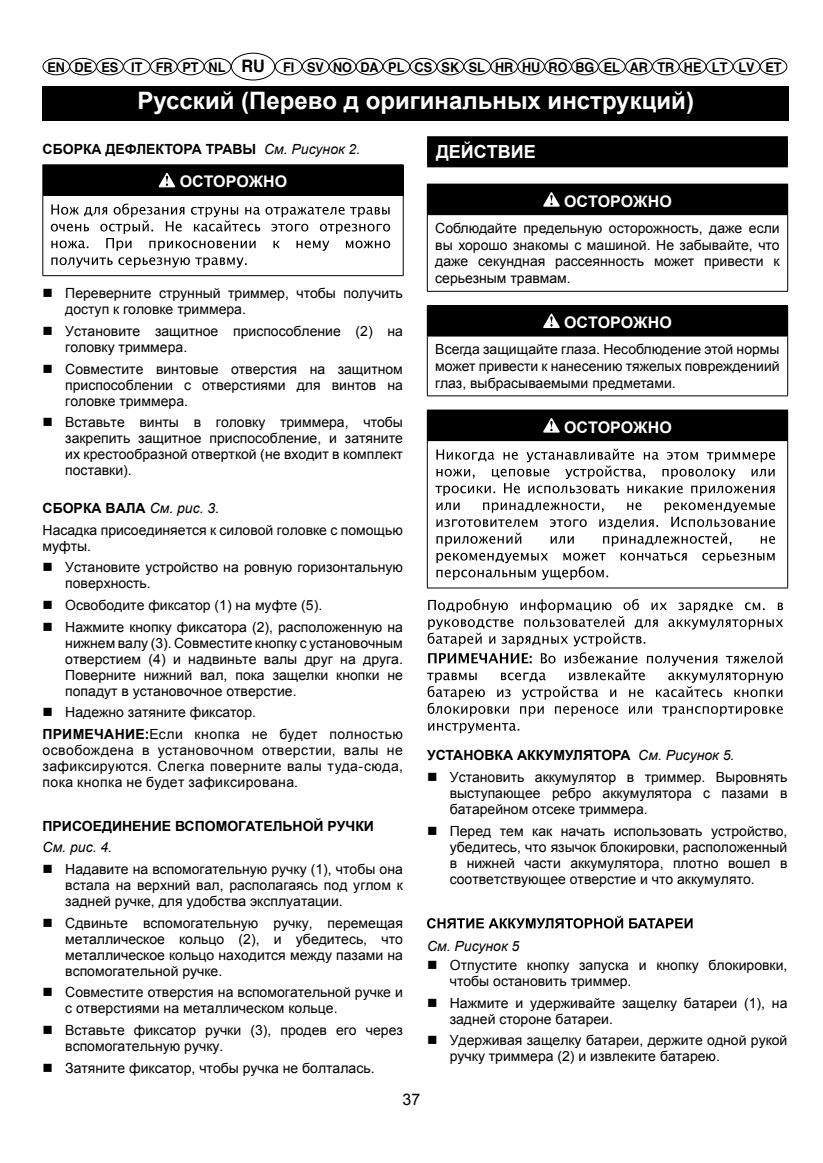
<style>
.page{position:relative;width:823px;height:1163px;background:#fff}
.page>*{position:absolute;margin:0;border:0;box-sizing:border-box;transform-origin:0 0}
.t1{font:700 24px "Arial";color:#fff}
.t2{font:700 18px "Arial";color:#fff}
.t3{font:700 16px "Arial";color:#fff}
.t4{font:16px "Arial";color:#000}
.t5{font:14px/16px "Arial";color:#000}
.t6{font:700 14px "Arial";color:#000}
.t7{font:italic 14px "Arial";color:#000}
.t8{font:700 13.4px "Helvetica";color:#000;scale:.94 1}
.s1{font-size:17.2px}
.s2{font-weight:400;font-style:italic}
.s3{font-weight:700}
.s4{font-style:italic}
</style>
<div class="page">
<div style="left:43px;top:86px;width:745px;height:35px;background:#000"></div>
<div style="left:231px;top:53px;width:44px;height:27px;border:1px solid #000;border-radius:50%"></div>
<div style="left:43px;top:58px;width:27px;height:17px;border:1px solid #000;border-radius:50%"></div>
<div style="left:69px;top:58px;width:28px;height:17px;border:1px solid #000;border-radius:50%"></div>
<div style="left:96px;top:58px;width:27px;height:17px;border:1px solid #000;border-radius:50%"></div>
<div style="left:123px;top:58px;width:27px;height:17px;border:1px solid #000;border-radius:50%"></div>
<div style="left:150px;top:58px;width:27px;height:17px;border:1px solid #000;border-radius:50%"></div>
<div style="left:177px;top:58px;width:27px;height:17px;border:1px solid #000;border-radius:50%"></div>
<div style="left:204px;top:58px;width:27px;height:17px;border:1px solid #000;border-radius:50%"></div>
<div style="left:275px;top:58px;width:27px;height:17px;border:1px solid #000;border-radius:50%"></div>
<div style="left:302px;top:58px;width:27px;height:17px;border:1px solid #000;border-radius:50%"></div>
<div style="left:329px;top:58px;width:27px;height:17px;border:1px solid #000;border-radius:50%"></div>
<div style="left:355px;top:58px;width:28px;height:17px;border:1px solid #000;border-radius:50%"></div>
<div style="left:382px;top:58px;width:28px;height:17px;border:1px solid #000;border-radius:50%"></div>
<div style="left:409px;top:58px;width:28px;height:17px;border:1px solid #000;border-radius:50%"></div>
<div style="left:436px;top:58px;width:28px;height:17px;border:1px solid #000;border-radius:50%"></div>
<div style="left:463px;top:58px;width:27px;height:17px;border:1px solid #000;border-radius:50%"></div>
<div style="left:490px;top:58px;width:27px;height:17px;border:1px solid #000;border-radius:50%"></div>
<div style="left:517px;top:58px;width:27px;height:17px;border:1px solid #000;border-radius:50%"></div>
<div style="left:544px;top:58px;width:27px;height:17px;border:1px solid #000;border-radius:50%"></div>
<div style="left:571px;top:58px;width:27px;height:17px;border:1px solid #000;border-radius:50%"></div>
<div style="left:598px;top:58px;width:27px;height:17px;border:1px solid #000;border-radius:50%"></div>
<div style="left:624px;top:58px;width:28px;height:17px;border:1px solid #000;border-radius:50%"></div>
<div style="left:651px;top:58px;width:28px;height:17px;border:1px solid #000;border-radius:50%"></div>
<div style="left:678px;top:58px;width:28px;height:17px;border:1px solid #000;border-radius:50%"></div>
<div style="left:705px;top:58px;width:28px;height:17px;border:1px solid #000;border-radius:50%"></div>
<div style="left:732px;top:58px;width:27px;height:17px;border:1px solid #000;border-radius:50%"></div>
<div style="left:759px;top:58px;width:27px;height:17px;border:1px solid #000;border-radius:50%"></div>
<div style="left:43px;top:165px;width:360px;height:30px;background:#000"></div>
<hr style="left:43px;top:164px;width:360px;height:1px;background:#000">
<hr style="left:42px;top:165px;width:1px;height:30px;background:#000">
<hr style="left:43px;top:195px;width:360px;height:1px;background:#000">
<hr style="left:42px;top:195px;width:1px;height:80px;background:#000">
<hr style="left:402px;top:195px;width:1px;height:80px;background:#000">
<hr style="left:43px;top:275px;width:360px;height:1px;background:#000">
<svg style="left:159px;top:173px;width:16px;height:14px"></svg>
<svg style="left:51px;top:203px;width:339px;height:48px"></svg>
<svg style="left:51px;top:257px;width:195px;height:10px"></svg>
<div style="left:428px;top:137px;width:358px;height:29px;background:#000"></div>
<hr style="left:427px;top:136px;width:360px;height:2px;background:#000">
<hr style="left:427px;top:138px;width:2px;height:27px;background:#000">
<hr style="left:785px;top:138px;width:2px;height:27px;background:#000">
<hr style="left:427px;top:165px;width:360px;height:2px;background:#000">
<div style="left:427px;top:184px;width:360px;height:31px;background:#000"></div>
<hr style="left:426px;top:184px;width:1px;height:30px;background:#000">
<hr style="left:426px;top:215px;width:1px;height:76px;background:#000">
<hr style="left:786px;top:215px;width:1px;height:76px;background:#000">
<hr style="left:427px;top:291px;width:360px;height:1px;background:#000">
<svg style="left:543px;top:192px;width:16px;height:15px"></svg>
<div style="left:427px;top:305px;width:360px;height:31px;background:#000"></div>
<hr style="left:426px;top:306px;width:1px;height:30px;background:#000">
<hr style="left:426px;top:336px;width:1px;height:59px;background:#000">
<hr style="left:786px;top:336px;width:1px;height:59px;background:#000">
<hr style="left:427px;top:395px;width:360px;height:1px;background:#000">
<svg style="left:543px;top:313px;width:16px;height:15px"></svg>
<div style="left:427px;top:410px;width:360px;height:30px;background:#000"></div>
<hr style="left:427px;top:409px;width:360px;height:1px;background:#000">
<hr style="left:426px;top:410px;width:1px;height:30px;background:#000">
<hr style="left:427px;top:440px;width:360px;height:1px;background:#000">
<hr style="left:426px;top:441px;width:1px;height:146px;background:#000">
<hr style="left:786px;top:441px;width:1px;height:146px;background:#000">
<hr style="left:427px;top:587px;width:360px;height:1px;background:#000">
<svg style="left:543px;top:418px;width:16px;height:14px"></svg>
<svg style="left:435px;top:448px;width:339px;height:48px"></svg>
<svg style="left:436px;top:502px;width:338px;height:44px"></svg>
<svg style="left:436px;top:552px;width:338px;height:28px"></svg>
<svg style="left:427px;top:599px;width:355px;height:47px"></svg>
<svg style="left:427px;top:652px;width:355px;height:64px"></svg>
<svg style="left:428px;top:723px;width:91px;height:10px"></svg>
<svg style="left:427px;top:915px;width:265px;height:13px"></svg>
<p class="t8" style="left:47px;top:59px;width:782px">EN DE ES IT FR PT NL <span class="s1">RU</span> FI SV NO DA PL CS SK SL HR HU RO BG EL AR TR HE LT LV ET</p>
<h1 class="t1" style="left:137px;top:85px;width:557px">Русский (Перево д оригинальных инструкций)</h1>
<p class="t6" style="left:43px;top:139px;width:319px">СБОРКА ДЕФЛЕКТОРА ТРАВЫ <span class="s2">См. Рисунок 2.</span></p>
<p class="t3" style="left:179px;top:171px;width:109px">OCTOPOЖHO</p>
<p class="t5" style="left:65px;top:285px;width:339px">Переверните струнный триммер, чтобы получить доступ к головке триммера.</p>
<p class="t5" style="left:65px;top:323px;width:339px">Установите защитное приспособление (2) на головку триммера.</p>
<p class="t5" style="left:65px;top:360px;width:339px;text-align:justify">Совместите винтовые отверстия на защитном приспособлении с отверстиями для винтов на головке триммера.</p>
<p class="t5" style="left:65px;top:414px;width:339px;text-align:justify">Вставьте винты в головку триммера, чтобы закрепить защитное приспособление, и затяните их крестообразной отверткой (не входит в комплект поставки).</p>
<p class="t5" style="left:43px;top:497px;width:362px;line-height:21.6px"><span class="s3">СБОРКА ВАЛА</span> <span class="s4">См. рис. 3.<br></span>Насадка присоединяется к силовой головке с помощью</p>
<p class="t5" style="left:65px;top:535px;width:339px;line-height:21.6px;text-indent:-23px">муфты.<br>Установите устройство на ровную горизонтальную</p>
<p class="t5" style="left:65px;top:572px;width:339px;line-height:21.6px">поверхность.<br>Освободите фиксатор (1) на муфте (5).<br>Нажмите кнопку фиксатора (2), расположенную на</p>
<p class="t5" style="left:65px;top:635px;width:339px;text-align:justify">нижнем валу (3). Совместите кнопку с установочным отверстием (4) и надвиньте валы друг на друга.<br>Поверните нижний вал, пока защелки кнопки не попадут в установочное отверстие.</p>
<p class="t5" style="left:43px;top:701px;width:362px;line-height:21.6px;text-indent:23px">Надежно затяните фиксатор.<br><span class="s3">ПРИМЕЧАНИЕ:</span>Если кнопка не будет полностью</p>
<p class="t5" style="left:43px;top:742px;width:361px;text-align:justify">освобождена в установочном отверстии, валы не зафиксируются. Слегка поверните валы туда-сюда, пока кнопка не будет зафиксирована.</p>
<p class="t6" style="left:43px;top:816px;width:333px">ПРИСОЕДИНЕНИЕ ВСПОМОГАТЕЛЬНОЙ РУЧКИ</p>
<p class="t7" style="left:43px;top:838px;width:71px">См. рис. 4.</p>
<p class="t5" style="left:65px;top:861px;width:339px;text-align:justify">Надавите на вспомогательную ручку (1), чтобы она встала на верхний вал, располагаясь под углом к задней ручке, для удобства эксплуатации.</p>
<p class="t5" style="left:65px;top:914px;width:339px;text-align:justify">Сдвиньте вспомогательную ручку, перемещая металлическое кольцо (2), и убедитесь, что металлическое кольцо находится между пазами на вспомогательной ручке.</p>
<p class="t5" style="left:65px;top:984px;width:339px">Совместите отверстия на вспомогательной ручке и с отверстиями на металлическом кольце.</p>
<p class="t5" style="left:65px;top:1022px;width:339px">Вставьте фиксатор ручки (3), продев его через вспомогательную ручку.</p>
<p class="t5" style="left:65px;top:1059px;width:310px">Затяните фиксатор, чтобы ручка не болталась.</p>
<p class="t2" style="left:436px;top:140px;width:101px">ДEЙCTBИE</p>
<p class="t3" style="left:564px;top:190px;width:109px">OCTOPOЖHO</p>
<p class="t5" style="left:435px;top:220px;width:345px;line-height:16.8px;text-align:justify">Соблюдайте предельную осторожность, даже если вы хорошо знакомы с машиной. Не забывайте, что даже секундная рассеянность может привести к серьезным травмам.</p>
<p class="t3" style="left:564px;top:312px;width:109px">OCTOPOЖHO</p>
<p class="t5" style="left:435px;top:341px;width:345px;line-height:16.8px;text-align:justify">Всегда защищайте глаза. Несоблюдение этой нормы может привести к нанесению тяжелых повреждениий глаз, выбрасываемыми предметами.</p>
<p class="t3" style="left:564px;top:416px;width:109px">OCTOPOЖHO</p>
<p class="t5" style="left:449px;top:744px;width:339px;line-height:21.6px;text-indent:-23px"><span class="s3">УСТАНОВКА АККУМУЛЯТОРА</span> <span class="s4">См. Рисунок 5.<br></span>Установить аккумулятор в триммер. Выровнять</p>
<p class="t5" style="left:449px;top:784px;width:339px">выступающее ребро аккумулятора с пазами в батарейном отсеке триммера.</p>
<p class="t5" style="left:449px;top:822px;width:339px;text-align:justify">Перед тем как начать использовать устройство, убедитесь, что язычок блокировки, расположенный в нижней части аккумулятора, плотно вошел в соответствующее отверстие и что аккумулято.</p>
<p class="t7" style="left:427px;top:936px;width:94px">См. Рисунок 5</p>
<p class="t5" style="left:449px;top:956px;width:339px">Отпустите кнопку запуска и кнопку блокировки, чтобы остановить триммер.</p>
<p class="t5" style="left:449px;top:994px;width:339px">Нажмите и удерживайте защелку батареи (1), на задней стороне батареи.</p>
<p class="t5" style="left:449px;top:1032px;width:339px">Удерживая защелку батареи, держите одной рукой ручку триммера (2) и извлеките батарею.</p>
<p class="t4" style="left:402px;top:1088px;width:19px">37</p>
</div>
